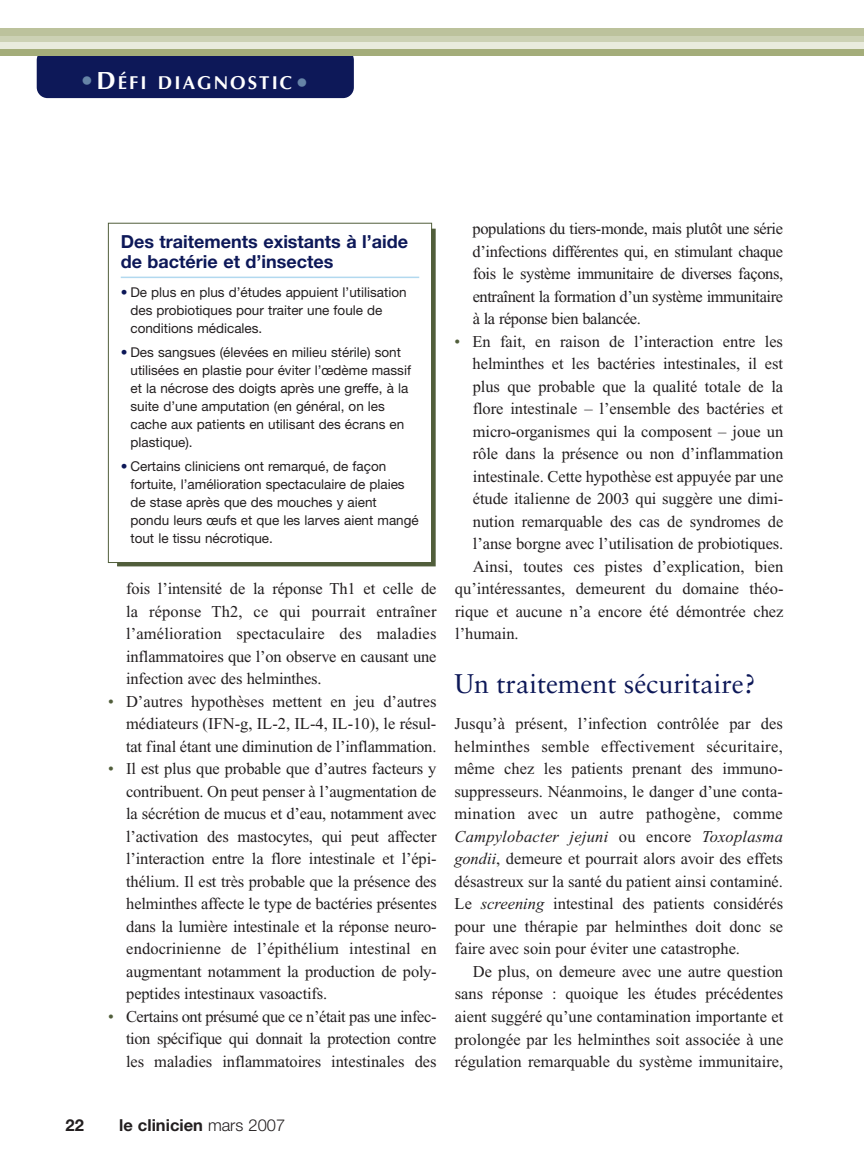
<style>
.page{position:relative;width:864px;height:1175px;background:#fff}
.page>*{position:absolute;margin:0;border:0;box-sizing:border-box;transform-origin:0 0}
.t1{font:27px "Sabon";color:#0d1858}
.t2{font:700 18.75px "Optima";letter-spacing:.11em;color:#fff}
.t3{font:700 18px/19.5px "Helvetica Neue";color:#0d1858}
.t4{font:16.5px/22.5px "Times";letter-spacing:-.005em;color:#231f20;text-align:justify}
.t5{font:700 16.5px "Helvetica Neue";color:#231f20}
.t6{font:13.5px/18px "Helvetica Neue";color:#231f20}
.s1{font-size:24.9px;color:#6684a7}
.s2{font-size:24.9px}
.s3{color:#0d1858}
.s4{color:#515e3b}
.s5{font-style:italic}
.s6{font-weight:300}
</style>
<div class="page">
<div style="left:37px;top:49px;width:317px;height:49px;background:#0d1858;border-radius:11px"></div>
<div style="left:0;top:49px;width:864px;height:7px;background:#a4ad7a"></div>
<div style="left:0;top:42px;width:864px;height:7px;background:#e9ebdd"></div>
<div style="left:0;top:35px;width:864px;height:7px;background:#ccd1b4"></div>
<div style="left:0;top:28px;width:864px;height:7px;background:#bcc29c"></div>
<div style="left:108px;top:223px;width:324px;height:340px;border:1px solid #515e3b"></div>
<hr style="left:121px;top:276px;width:298px;height:2px;background:#b2d9ef">
<p class="t2" style="left:79px;top:72px;width:232px"><span class="s1">•</span><span class="s2">D</span>ÉFI DIAGNOSTIC<span class="s1">•</span></p>
<p class="t3" style="left:121px;top:234px;width:289px">Des traitements existants à l’aide de bactérie et d’insectes</p>
<p class="t6" style="left:130px;top:284px;width:278px;text-indent:-10px"><span class="s3">•</span> De plus en plus d’études appuient l’utilisation des probiotiques pour traiter une foule de conditions médicales.</p>
<p class="t6" style="left:130px;top:344px;width:282px;text-indent:-10px"><span class="s3">•</span> Des sangsues (élevées en milieu stérile) sont utilisées en plastie pour éviter l’œdème massif et la nécrose des doigts après une greffe, à la suite d’une amputation (en général, on les cache aux patients en utilisant des écrans en plastique).</p>
<p class="t6" style="left:130px;top:458px;width:290px;text-indent:-10px"><span class="s3">•</span> Certains cliniciens ont remarqué, de façon fortuite, l’amélioration spectaculaire de plaies de stase après que des mouches y aient pondu leurs œufs et que les larves aient mangé tout le tissu nécrotique.</p>
<p class="t4" style="left:126px;top:579px;width:312px">fois l’intensité de la réponse Th1 et celle de la réponse Th2, ce qui pourrait entraîner l’amélioration spectaculaire des maladies inflammatoires que l’on observe en causant une infection avec des helminthes.</p>
<p class="t4" style="left:126px;top:691px;width:312px;text-indent:-18px"><span class="s4">•</span> D’autres hypothèses mettent en jeu d’autres médiateurs (IFN-g, IL-2, IL-4, IL-10), le résul&shy;tat final étant une diminution de l’inflammation.</p>
<p class="t4" style="left:126px;top:759px;width:312px;text-indent:-18px"><span class="s4">•</span> Il est plus que probable que d’autres facteurs y contribuent. On peut penser à l’augmentation de la sécrétion de mucus et d’eau, notamment avec l’activation des mastocytes, qui peut affecter l’interaction entre la flore intestinale et l’épi&shy;thélium. Il est très probable que la présence des helminthes affecte le type de bactéries présentes dans la lumière intestinale et la réponse neuro&shy;endocrinienne de l’épithélium intestinal en augmentant notamment la production de poly&shy;peptides intestinaux vasoactifs.</p>
<p class="t4" style="left:126px;top:1006px;width:312px;text-indent:-18px"><span class="s4">•</span> Certains ont présumé que ce n’était pas une infec&shy;tion spécifique qui donnait la protection contre les maladies inflammatoires intestinales des</p>
<p class="t4" style="left:473px;top:219px;width:312px">populations du tiers-monde, mais plutôt une série d’infections différentes qui, en stimulant chaque fois le système immunitaire de diverses façons, entraînent la formation d’un système immunitaire à la réponse bien balancée.</p>
<p class="t4" style="left:455px;top:331px;width:330px"><span class="s4">•</span> En fait, en raison de l’interaction entre les</p>
<p class="t4" style="left:473px;top:354px;width:312px">helminthes et les bactéries intestinales, il est</p>
<p class="t4" style="left:473px;top:376px;width:312px">plus que probable que la qualité totale de la</p>
<p class="t4" style="left:473px;top:399px;width:312px">flore intestinale – l’ensemble des bactéries et</p>
<p class="t4" style="left:473px;top:421px;width:312px">micro-organismes qui la composent – joue un</p>
<p class="t4" style="left:473px;top:444px;width:312px">rôle dans la présence ou non d’inflammation</p>
<p class="t4" style="left:473px;top:466px;width:312px">intestinale. Cette hypothèse est appuyée par une</p>
<p class="t4" style="left:473px;top:489px;width:312px">étude italienne de 2003 qui suggère une dimi-</p>
<p class="t4" style="left:473px;top:511px;width:312px">nution remarquable des cas de syndromes de</p>
<p class="t4" style="left:473px;top:534px;width:312px">l’anse borgne avec l’utilisation de probiotiques.</p>
<p class="t4" style="left:473px;top:556px;width:312px">Ainsi, toutes ces pistes d’explication, bien</p>
<p class="t4" style="left:455px;top:579px;width:330px">qu’intéressantes, demeurent du domaine théo-</p>
<p class="t4" style="left:455px;top:601px;width:330px">rique et aucune n’a encore été démontrée chez</p>
<p class="t4" style="left:455px;top:624px;width:65px">l’humain.</p>
<h1 class="t1" style="left:455px;top:672px;width:303px">Un traitement sécuritaire?</h1>
<p class="t4" style="left:454px;top:714px;width:330px">Jusqu’à présent, l’infection contrôlée par des helminthes semble effectivement sécuritaire, même chez les patients prenant des immuno&shy;suppresseurs. Néanmoins, le danger d’une conta&shy;mination avec un autre pathogène, comme <span class="s5">Campylobacter jejuni</span> ou encore <span class="s5">Toxoplasma gondii</span>, demeure et pourrait alors avoir des effets désastreux sur la santé du patient ainsi contaminé.<br>Le <span class="s5">screening</span> intestinal des patients considérés pour une thérapie par helminthes doit donc se faire avec soin pour éviter une catastrophe.</p>
<p class="t4" style="left:455px;top:961px;width:330px;text-indent:18px">De plus, on demeure avec une autre question sans réponse : quoique les études précédentes aient suggéré qu’une contamination importante et prolongée par les helminthes soit associée à une régulation remarquable du système immunitaire,</p>
<p class="t5" style="left:66px;top:1119px;width:20px">22</p>
<p class="t5" style="left:119px;top:1119px;width:167px">le clinicien <span class="s6">mars 2007</span></p>
</div>
